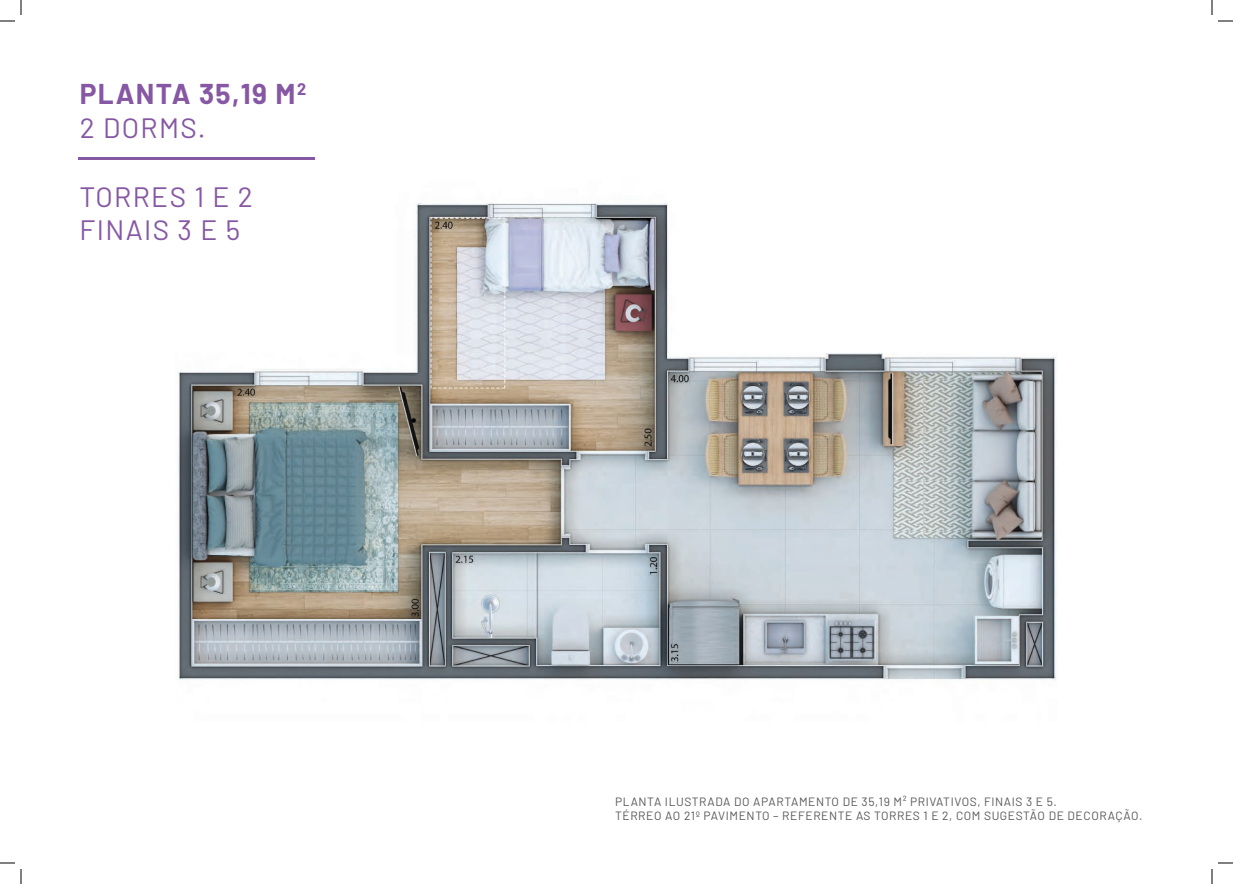
<style>
.page{position:relative;width:1233px;height:884px;background:#fff}
.page>*{position:absolute;margin:0;border:0;box-sizing:border-box;transform-origin:0 0}
.t1{font:700 28px/33.6px "Barlow";letter-spacing:.05em;color:#8658a4}
.t2{font:28px/33.6px "Barlow";letter-spacing:.05em;color:#8658a4}
.t3{font:12px/14.4px "Barlow";letter-spacing:.05em;color:#585857}
.s1{font-weight:400}
</style>
<div class="page">
<img style="left:176px;top:159px;width:880px;height:521px">
<hr style="left:78px;top:157px;width:237px;height:2px;background:#8658a4">
<svg style="left:1218px;top:20px;width:15px;height:2px"></svg>
<svg style="left:1218px;top:862px;width:15px;height:2px"></svg>
<svg style="left:0;top:0;width:22px;height:22px"></svg>
<svg style="left:0;top:862px;width:22px;height:22px"></svg>
<svg style="left:1211px;top:0;width:1px;height:15px"></svg>
<svg style="left:1211px;top:869px;width:1px;height:15px"></svg>
<h1 class="t1" style="left:80px;top:75px;width:228px">PLANTA 35,19 M<sup>2<br></sup><span class="s1">2 DORMS.</span></h1>
<h1 class="t2" style="left:79px;top:178px;width:175px">TORRES 1 E 2<br>FINAIS 3 E 5</h1>
<p class="t3" style="left:615px;top:793px;width:529px">PLANTA ILUSTRADA DO APARTAMENTO DE 35,19 M² PRIVATIVOS, FINAIS 3 E 5.<br>TÉRREO AO 21º PAVIMENTO – REFERENTE AS TORRES 1 E 2, COM SUGESTÃO DE DECORAÇÃO.</p>
</div>
